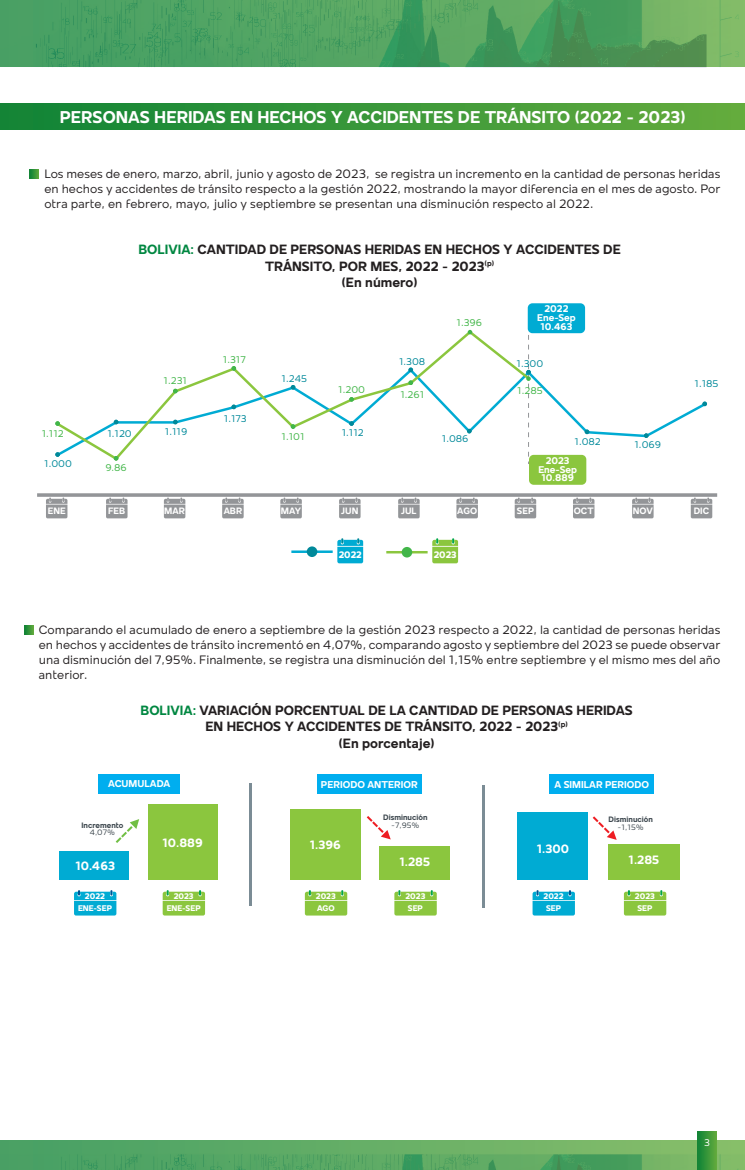
<style>
.page{position:relative;width:745px;height:1170px;background:#fff}
.page>*{position:absolute;margin:0;border:0;box-sizing:border-box;transform-origin:0 0}
.t1{font:700 17.5px "Mollen";color:#fff}
.t2{font:700 13.75px/16.5px "Mollen";color:#231f20;text-align:center}
.t3{font:12.5px/15px "Mollen";color:#231f20;text-align:justify}
.t4{font:700 12.38px "Mollen";color:#fff}
.t5{font:700 10.25px "Mollen";color:#fff}
.t6{font:10px "Mollen";letter-spacing:-.005em;color:#00899a}
.t7{font:10px "Mollen";letter-spacing:-.005em;color:#42b649}
.t8{font:700 10px/8.8px "Mollen";color:#fff;text-align:center}
.t9{font:10px "Mollen";color:#fff}
.t10{font:800 9.62px "Mollen";color:#fff}
.t11{font:700 9.5px "Mollen";color:#fff}
.t12{font:800 8.38px "Mollen";color:#fff}
.t13{font:700 8px "Mollen";color:#3d474e}
.t14{font:8px "Mollen";color:#3d474e}
.s1{color:#008741}
</style>
<div class="page">
<img style="left:0;top:67px;width:744px;height:1072px">
<svg style="left:0;top:0;width:744px;height:67px;background:#4fa160"></svg>
<svg style="left:0;top:1139px;width:744px;height:30px;background:#63ac69"></svg>
<svg style="left:697px;top:1131px;width:19px;height:38px"></svg>
<div style="left:0;top:104px;width:744px;height:25px;background:linear-gradient(to right,#0f8336,#65ac3d)"></div>
<svg style="left:24px;top:625px;width:9px;height:9px"></svg>
<div style="left:59px;top:851px;width:70px;height:28px;background:#00abd3"></div>
<div style="left:148px;top:804px;width:69px;height:75px;background:#8bc63e"></div>
<div style="left:290px;top:809px;width:70px;height:70px;background:#8bc63e"></div>
<div style="left:608px;top:844px;width:71px;height:35px;background:#8bc63e"></div>
<div style="left:379px;top:846px;width:70px;height:33px;background:#8bc63e"></div>
<div style="left:517px;top:811px;width:70px;height:68px;background:#00abd3"></div>
<hr style="left:249px;top:783px;width:2px;height:123px;background:#7b8c95">
<hr style="left:482px;top:785px;width:3px;height:122px;background:#7b8c95">
<svg style="left:116px;top:819px;width:23px;height:24px"></svg>
<div style="left:98px;top:774px;width:82px;height:19px;background:#00aeef"></div>
<div style="left:317px;top:774px;width:104px;height:19px;background:#00aeef"></div>
<div style="left:549px;top:774px;width:104px;height:19px;background:#00aeef"></div>
<svg style="left:162px;top:890px;width:43px;height:25px"></svg>
<svg style="left:305px;top:890px;width:42px;height:25px"></svg>
<svg style="left:394px;top:890px;width:42px;height:25px"></svg>
<svg style="left:74px;top:890px;width:42px;height:25px"></svg>
<svg style="left:623px;top:890px;width:42px;height:25px"></svg>
<svg style="left:532px;top:890px;width:42px;height:25px"></svg>
<svg style="left:30px;top:170px;width:9px;height:8px"></svg>
<div style="left:527px;top:303px;width:57px;height:30px;background:#00abd3;border-radius:5px"></div>
<div style="left:528px;top:455px;width:58px;height:29px;background:#8bc63e;border-radius:5px"></div>
<hr style="left:386px;top:551px;width:41px;height:2px;background:#8bc63e">
<div style="left:401px;top:547px;width:11px;height:10px;background:#42b649;border-radius:50%"></div>
<hr style="left:291px;top:550px;width:41px;height:3px;background:#00abd3">
<div style="left:306px;top:546px;width:11px;height:11px;background:#00899a;border-radius:50%"></div>
<svg style="left:432px;top:538px;width:26px;height:25px"></svg>
<svg style="left:337px;top:538px;width:26px;height:25px"></svg>
<svg style="left:37px;top:493px;width:679px;height:4px;background:#9fa0a3"></svg>
<svg style="left:46px;top:497px;width:21px;height:21px"></svg>
<svg style="left:106px;top:497px;width:21px;height:21px"></svg>
<svg style="left:164px;top:497px;width:21px;height:21px"></svg>
<svg style="left:222px;top:497px;width:21px;height:21px"></svg>
<svg style="left:280px;top:497px;width:21px;height:21px"></svg>
<svg style="left:339px;top:497px;width:21px;height:21px"></svg>
<svg style="left:398px;top:497px;width:21px;height:21px"></svg>
<svg style="left:456px;top:497px;width:21px;height:21px"></svg>
<svg style="left:514px;top:497px;width:22px;height:21px"></svg>
<svg style="left:572px;top:497px;width:22px;height:21px"></svg>
<svg style="left:631px;top:497px;width:22px;height:21px"></svg>
<svg style="left:690px;top:497px;width:21px;height:21px"></svg>
<svg style="left:531px;top:367px;width:176px;height:91px"></svg>
<svg style="left:584px;top:429px;width:5px;height:5px"></svg>
<svg style="left:643px;top:433px;width:5px;height:5px"></svg>
<svg style="left:702px;top:401px;width:4px;height:5px"></svg>
<svg style="left:54px;top:328px;width:412px;height:134px"></svg>
<svg style="left:55px;top:421px;width:5px;height:5px"></svg>
<svg style="left:114px;top:456px;width:4px;height:4px"></svg>
<svg style="left:173px;top:389px;width:4px;height:4px"></svg>
<svg style="left:231px;top:366px;width:5px;height:4px"></svg>
<svg style="left:290px;top:424px;width:5px;height:5px"></svg>
<svg style="left:349px;top:397px;width:4px;height:4px"></svg>
<svg style="left:408px;top:380px;width:5px;height:5px"></svg>
<svg style="left:466px;top:318px;width:65px;height:146px"></svg>
<svg style="left:366px;top:815px;width:24px;height:24px"></svg>
<svg style="left:592px;top:816px;width:24px;height:23px"></svg>
<h1 class="t1" style="left:60px;top:107px;width:627px">PERSONAS HERIDAS EN HECHOS Y ACCIDENTES DE TRÁNSITO (2022 - 2023)</h1>
<p class="t3" style="left:44px;top:166px;width:677px">Los meses de enero, marzo, abril, junio y agosto de 2023, se registra un incremento en la cantidad de personas heridas en hechos y accidentes de tránsito respecto a la gestión 2022, mostrando la mayor diferencia en el mes de agosto. Por otra parte, en febrero, mayo, julio y septiembre se presentan una disminución respecto al 2022.</p>
<p class="t2" style="left:138px;top:241px;width:483px"><span class="s1">BOLIVIA:</span> CANTIDAD DE PERSONAS HERIDAS EN HECHOS Y ACCIDENTES DE<br>TRÁNSITO, POR MES, 2022 - 2023<sup>(p)<br></sup>(En número)</p>
<p class="t8" style="left:536px;top:304px;width:40px">2022<br>Ene-Sep<br>10.463</p>
<p class="t7" style="left:456px;top:317px;width:27px">1.396</p>
<p class="t7" style="left:42px;top:428px;width:24px">1.112</p>
<p class="t6" style="left:44px;top:458px;width:29px">1.000</p>
<p class="t7" style="left:163px;top:375px;width:25px">1.231</p>
<p class="t6" style="left:107px;top:428px;width:26px">1.120</p>
<p class="t6" style="left:165px;top:426px;width:24px">1.119</p>
<p class="t7" style="left:105px;top:462px;width:23px">9.86</p>
<p class="t7" style="left:223px;top:353px;width:24px">1.317</p>
<p class="t6" style="left:224px;top:412px;width:24px">1.173</p>
<p class="t6" style="left:281px;top:373px;width:27px">1.245</p>
<p class="t7" style="left:281px;top:430px;width:25px">1.101</p>
<p class="t6" style="left:399px;top:356px;width:28px">1.308</p>
<p class="t6" style="left:516px;top:357px;width:28px">1.300</p>
<p class="t7" style="left:338px;top:384px;width:28px">1.200</p>
<p class="t7" style="left:517px;top:385px;width:27px">1.285</p>
<p class="t7" style="left:400px;top:389px;width:25px">1.261</p>
<p class="t6" style="left:341px;top:427px;width:24px">1.112</p>
<p class="t6" style="left:441px;top:432px;width:28px">1.086</p>
<p class="t6" style="left:574px;top:435px;width:28px">1.082</p>
<p class="t8" style="left:538px;top:456px;width:40px">2023<br>Ene-Sep<br>10.889</p>
<p class="t6" style="left:634px;top:439px;width:28px">1.069</p>
<p class="t6" style="left:694px;top:378px;width:26px">1.185</p>
<p class="t11" style="left:48px;top:505px;width:19px">ENE</p>
<p class="t11" style="left:108px;top:505px;width:19px">FEB</p>
<p class="t11" style="left:164px;top:505px;width:22px">MAR</p>
<p class="t11" style="left:223px;top:505px;width:20px">ABR</p>
<p class="t11" style="left:281px;top:505px;width:22px">MAY</p>
<p class="t11" style="left:341px;top:505px;width:19px">JUN</p>
<p class="t11" style="left:401px;top:505px;width:17px">JUL</p>
<p class="t11" style="left:457px;top:505px;width:21px">AGO</p>
<p class="t11" style="left:516px;top:505px;width:19px">SEP</p>
<p class="t11" style="left:573px;top:505px;width:21px">OCT</p>
<p class="t11" style="left:632px;top:505px;width:22px">NOV</p>
<p class="t11" style="left:693px;top:505px;width:17px">DIC</p>
<p class="t10" style="left:338px;top:549px;width:25px">2022</p>
<p class="t10" style="left:433px;top:549px;width:24px">2023</p>
<p class="t3" style="left:39px;top:622px;width:682px">Comparando el acumulado de enero a septiembre de la gestión 2023 respecto a 2022, la cantidad de personas heridas en hechos y accidentes de tránsito incrementó en 4,07%, comparando agosto y septiembre del 2023 se puede observar una disminución del 7,95%. Finalmente, se registra una disminución del 1,15% entre septiembre y el mismo mes del año anterior.</p>
<p class="t2" style="left:140px;top:701px;width:493px"><span class="s1">BOLIVIA:</span> VARIACIÓN PORCENTUAL DE LA CANTIDAD DE PERSONAS HERIDAS<br>EN HECHOS Y ACCIDENTES DE TRÁNSITO, 2022 - 2023<sup>(p)<br></sup>(En porcentaje)</p>
<p class="t5" style="left:108px;top:777px;width:64px">ACUMULADA</p>
<p class="t5" style="left:321px;top:778px;width:98px">PERIODO ANTERIOR</p>
<p class="t5" style="left:554px;top:778px;width:96px">A SIMILAR PERIODO</p>
<p class="t13" style="left:81px;top:820px;width:43px">Incremento</p>
<p class="t14" style="left:90px;top:828px;width:27px">4,07%</p>
<p class="t13" style="left:383px;top:812px;width:46px">Disminución</p>
<p class="t14" style="left:391px;top:820px;width:30px">-7,95%</p>
<p class="t13" style="left:608px;top:815px;width:46px">Disminución</p>
<p class="t14" style="left:617px;top:822px;width:28px">-1,15%</p>
<p class="t4" style="left:162px;top:835px;width:42px">10.889</p>
<p class="t4" style="left:309px;top:837px;width:33px">1.396</p>
<p class="t4" style="left:536px;top:841px;width:34px">1.300</p>
<p class="t4" style="left:75px;top:858px;width:41px">10.463</p>
<p class="t4" style="left:399px;top:854px;width:32px">1.285</p>
<p class="t4" style="left:628px;top:853px;width:32px">1.285</p>
<p class="t12" style="left:85px;top:891px;width:22px">2022</p>
<p class="t12" style="left:173px;top:891px;width:21px">2023</p>
<p class="t12" style="left:316px;top:891px;width:21px">2023</p>
<p class="t12" style="left:405px;top:891px;width:21px">2023</p>
<p class="t12" style="left:543px;top:891px;width:22px">2022</p>
<p class="t12" style="left:634px;top:891px;width:21px">2023</p>
<p class="t12" style="left:78px;top:903px;width:35px">ENE-SEP</p>
<p class="t12" style="left:167px;top:903px;width:35px">ENE-SEP</p>
<p class="t12" style="left:317px;top:903px;width:19px">AGO</p>
<p class="t12" style="left:407px;top:903px;width:17px">SEP</p>
<p class="t12" style="left:545px;top:903px;width:17px">SEP</p>
<p class="t12" style="left:637px;top:903px;width:17px">SEP</p>
<p class="t9" style="left:703px;top:1136px;width:7px">3</p>
</div>
